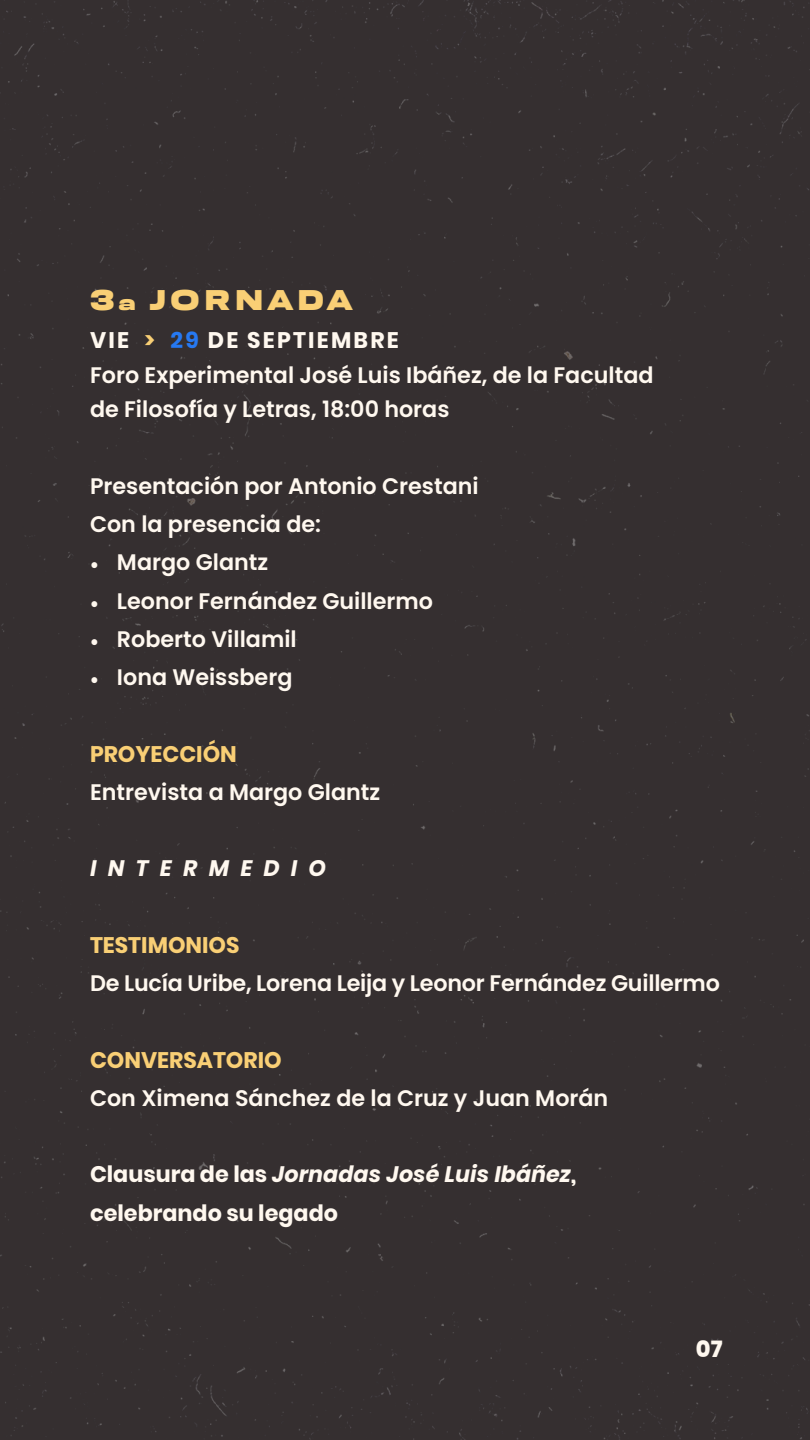
<style>
.page{position:relative;width:810px;height:1440px;background:#352f30}
.page>*{position:absolute;margin:0;border:0;box-sizing:border-box;transform-origin:0 0}
.t1{font:30px "Resolve Black Wd";letter-spacing:.115em;color:#f9cf75}
.t2{font:600 22.5px/34.5px "Poppins";color:#fff8ef}
.t3{font:700 22.5px/38.2px "Poppins";color:#fff8ef}
.t4{font:700 22.5px "Poppins";color:#f9cf75}
.t5{font:italic 700 22.5px "Poppins";letter-spacing:.5em;color:#fff8ef}
.t6{font:800 22.5px "Poppins";color:#fff8ef}
.s1{font-size:22.5px}
.s2{font-weight:700}
.s3{font-weight:700;color:#f9cf75}
.s4{font-weight:700;color:#2679f2}
.s5{font-family:"Minion Pro";font-weight:400}
.s6{font-style:italic}
</style>
<div class="page">
<h1 class="t1" style="left:90px;top:282px;width:265px">3<span class="s1">a</span> JORNADA</h1>
<p class="t2" style="left:90px;top:323px;width:565px"><span class="s2">VIE</span> <span class="s3">&gt;</span> <span class="s4">29</span> <span class="s2">DE SEPTIEMBRE<br></span>Foro Experimental José Luis Ibáñez, de la Facultad de Filosofía y Letras, 18:00 horas</p>
<p class="t2" style="left:90px;top:467px;width:390px;line-height:38.2px">Presentación por Antonio Crestani<br>Con la presencia de:</p>
<p class="t2" style="left:90px;top:545px;width:180px"><span class="s5">•</span> Margo Glantz</p>
<p class="t2" style="left:90px;top:584px;width:345px"><span class="s5">•</span> Leonor Fernández Guillermo</p>
<p class="t2" style="left:90px;top:622px;width:208px"><span class="s5">•</span> Roberto Villamil</p>
<p class="t2" style="left:90px;top:660px;width:204px"><span class="s5">•</span> Iona Weissberg</p>
<p class="t4" style="left:90px;top:741px;width:148px">PROYECCIÓN</p>
<p class="t2" style="left:90px;top:775px;width:292px">Entrevista a Margo Glantz</p>
<p class="t5" style="left:90px;top:855px;width:238px">INTERMEDIO</p>
<p class="t4" style="left:90px;top:932px;width:151px">TESTIMONIOS</p>
<p class="t2" style="left:90px;top:966px;width:631px">De Lucía Uribe, Lorena Leija y Leonor Fernández Guillermo</p>
<p class="t4" style="left:90px;top:1047px;width:193px">CONVERSATORIO</p>
<p class="t2" style="left:90px;top:1081px;width:520px">Con Ximena Sánchez de la Cruz y Juan Morán</p>
<p class="t3" style="left:90px;top:1155px;width:488px">Clausura de las <span class="s6">Jornadas José Luis Ibáñez</span>, celebrando su legado</p>
<p class="t6" style="left:696px;top:1336px;width:28px">07</p>
</div>
